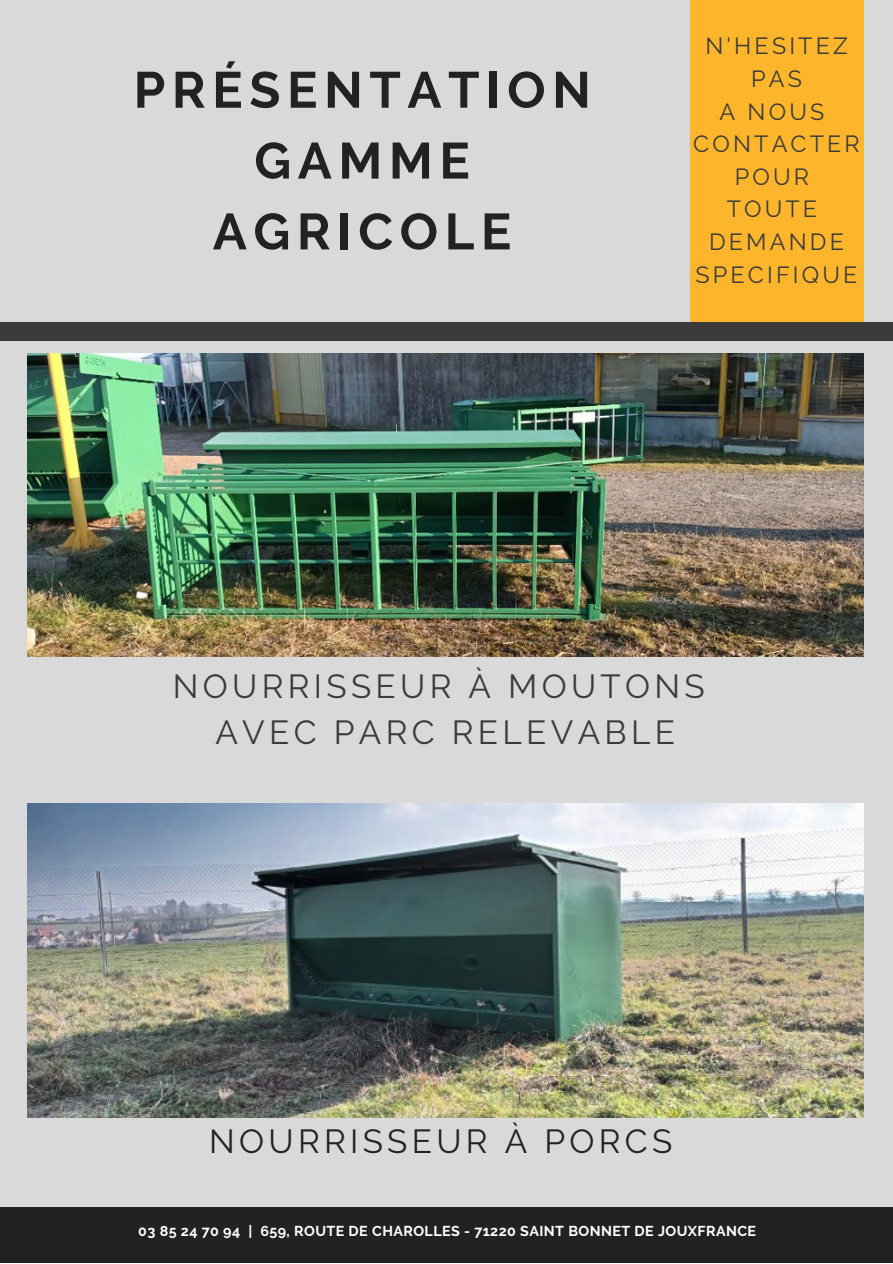
<style>
.page{position:relative;width:893px;height:1264px;background:#fff}
.page>*{position:absolute;margin:0;border:0;box-sizing:border-box;transform-origin:0 0}
.t1{font:700 50.7px/70.8px "Raleway";letter-spacing:.13em;color:#222;text-align:center}
.t2{font:33.3px/46px "Raleway";letter-spacing:.13em;color:#3b3b3b;text-align:center}
.t3{font:33.3px "Raleway";letter-spacing:.13em;color:#222}
.t4{font:23.25px/32.5px "Raleway";letter-spacing:.135em;color:#3b3b3b;text-align:center}
.t5{font:700 14.25px "Raleway";letter-spacing:.03em;color:#fff}
</style>
<div class="page">
<div style="left:0;top:0;width:892px;height:1262px;background:#d9d9d9"></div>
<div style="left:0;top:323px;width:892px;height:18px;background:#3b3b3b"></div>
<div style="left:0;top:1207px;width:892px;height:55px;background:#222"></div>
<div style="left:690px;top:0;width:173px;height:321px;background:#fdb62c"></div>
<img style="left:28px;top:353px;width:835px;height:304px">
<img style="left:28px;top:803px;width:835px;height:314px">
<h1 class="t1" style="left:134px;top:54px;width:458px">PRÉSENTATION<br>GAMME<br>AGRICOLE</h1>
<h3 class="t4" style="left:693px;top:30px;width:168px">N'HESITEZ<br>PAS<br>A NOUS<br>CONTACTER<br>POUR<br>TOUTE<br>DEMANDE<br>SPECIFIQUE</h3>
<h2 class="t2" style="left:173px;top:663px;width:533px">NOURRISSEUR À MOUTONS<br>AVEC PARC RELEVABLE</h2>
<h2 class="t3" style="left:209px;top:1121px;width:464px">NOURRISSEUR À PORCS</h2>
<p class="t5" style="left:138px;top:1222px;width:619px">03 85 24 70 94 | 659, ROUTE DE CHAROLLES - 71220 SAINT BONNET DE JOUXFRANCE</p>
</div>
